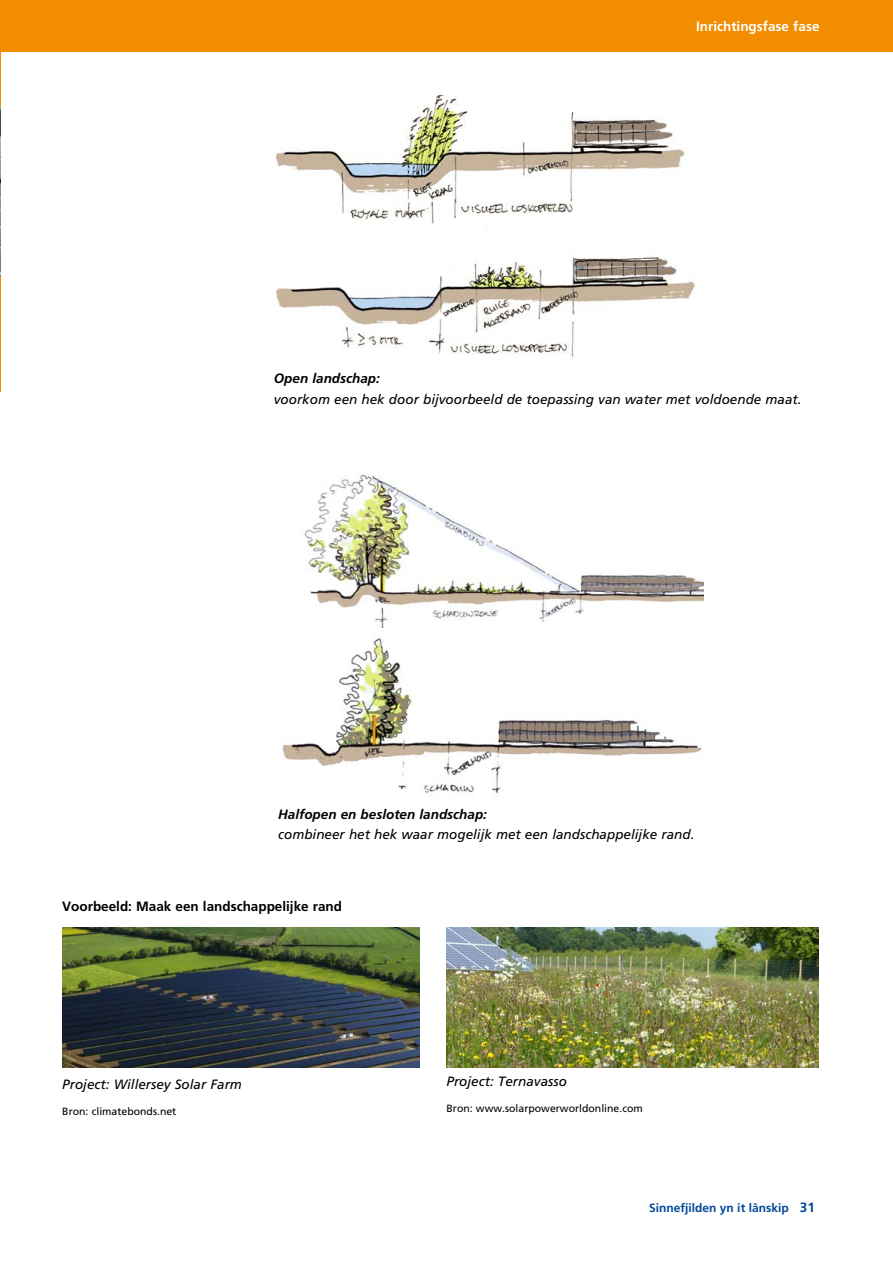
<style>
.page{position:relative;width:893px;height:1263px;background:#fff}
.page>*{position:absolute;margin:0;border:0;box-sizing:border-box;transform-origin:0 0}
.t1{font:italic 13.5px "Frutiger LT Std";color:#000}
.t2{font:italic 700 13.5px "Frutiger LT Std";color:#000}
.t3{font:700 13.5px "Frutiger LT Std";color:#000}
.t4{font:700 13.5px "Frutiger LT Std";color:#fff}
.t5{font:700 12px "Frutiger LT Std";color:#004a9a}
.t6{font:10.5px "Frutiger LT Std";color:#000}
.s1{font-size:13.5px}
</style>
<div class="page">
<div style="left:0;top:0;width:893px;height:51px;background:#f28c00"></div>
<img style="left:304px;top:475px;width:399px;height:153px">
<img style="left:277px;top:637px;width:425px;height:157px">
<img style="left:275px;top:95px;width:410px;height:129px">
<img style="left:276px;top:256px;width:419px;height:101px">
<img style="left:62px;top:927px;width:358px;height:141px">
<img style="left:446px;top:927px;width:373px;height:141px">
<img style="left:0;top:106px;width:1px;height:170px">
<p class="t4" style="left:696px;top:19px;width:125px">Inrichtingsfase fase</p>
<p class="t2" style="left:274px;top:371px;width:108px">Open landschap:</p>
<p class="t1" style="left:274px;top:391px;width:529px">voorkom een hek door bijvoorbeeld de toepassing van water met voldoende maat.</p>
<p class="t2" style="left:278px;top:806px;width:210px">Halfopen en besloten landschap:</p>
<p class="t1" style="left:278px;top:827px;width:418px">combineer het hek waar mogelijk met een landschappelijke rand.</p>
<p class="t3" style="left:62px;top:898px;width:281px">Voorbeeld: Maak een landschappelijke rand</p>
<p class="t1" style="left:62px;top:1077px;width:181px">Project: Willersey Solar Farm</p>
<p class="t6" style="left:62px;top:1105px;width:116px">Bron: climatebonds.net</p>
<p class="t1" style="left:446px;top:1073px;width:122px">Project: Ternavasso</p>
<p class="t6" style="left:446px;top:1102px;width:198px">Bron: www.solarpowerworldonline.com</p>
<p class="t5" style="left:649px;top:1200px;width:167px">Sinnefjilden yn it lânskip <span class="s1">31</span></p>
</div>
